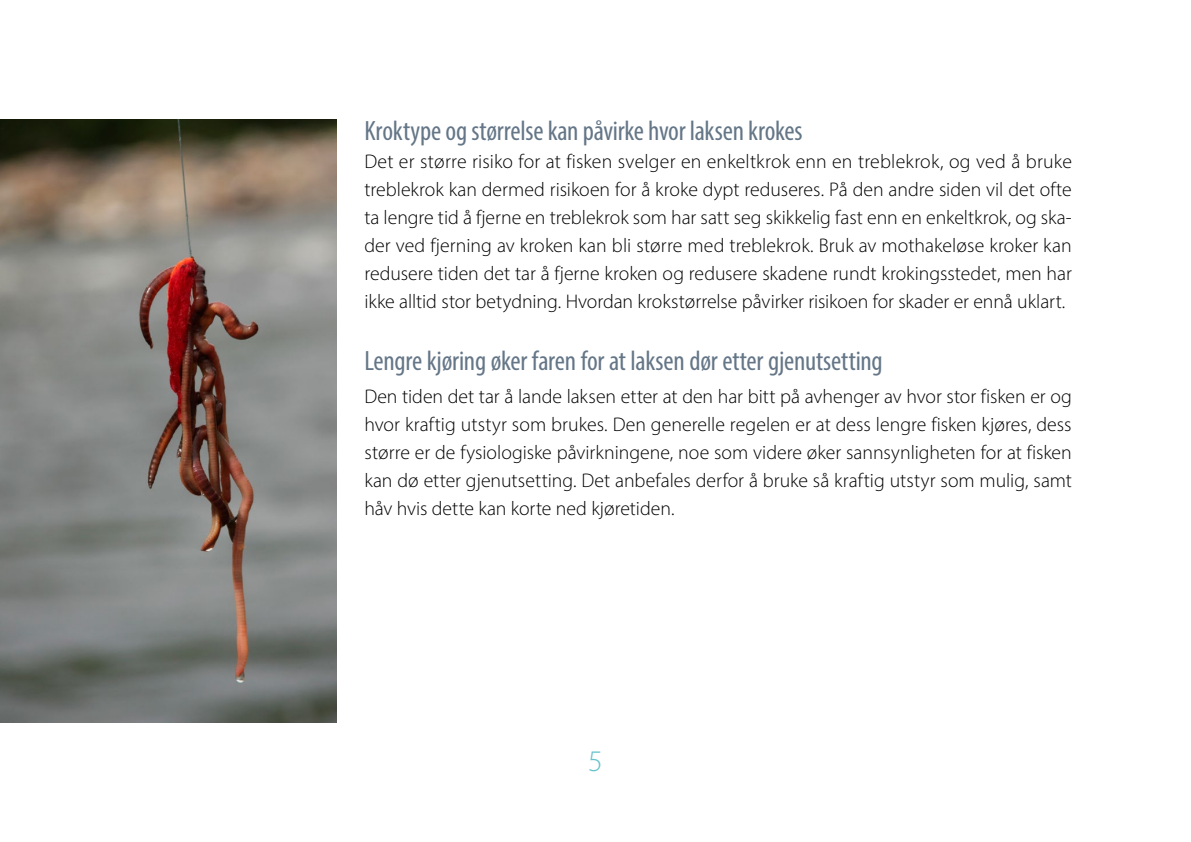
<style>
.page{position:relative;width:1191px;height:842px;background:#fff}
.page>*{position:absolute;margin:0;border:0;box-sizing:border-box;transform-origin:0 0}
.t1{font:300 30px "Myriad Pro";color:#66c3cd}
.overskrift_2_2016{font:condensed 28px "Myriad Pro";letter-spacing:-.01em;color:#647687}
.brødtekst_2016{font:condensed 28px "Myriad Pro";letter-spacing:-.005em;color:#647687}
.brødtekst_2016-2{font:300 19.8px/28px "Myriad Pro";color:#000;text-align:justify}
</style>
<div class="page">
<img style="left:0;top:119px;width:336px;height:604px">
<p class="brødtekst_2016" style="left:364px;top:114px;width:440px">Kroktype og størrelse kan påvirke hvor laksen krokes</p>
<p class="brødtekst_2016-2" style="left:364px;top:147px;width:709px">Det er større risiko for at fisken svelger en enkeltkrok enn en treblekrok, og ved å bruke treblekrok kan dermed risikoen for å kroke dypt reduseres. På den andre siden vil det ofte ta lengre tid å fjerne en treblekrok som har satt seg skikkelig fast enn en enkeltkrok, og ska&shy;der ved fjerning av kroken kan bli større med treblekrok. Bruk av mothakeløse kroker kan redusere tiden det tar å fjerne kroken og redusere skadene rundt krokingsstedet, men har ikke alltid stor betydning. Hvordan krokstørrelse påvirker risikoen for skader er ennå uklart.</p>
<p class="overskrift_2_2016" style="left:364px;top:343px;width:520px">Lengre kjøring øker faren for at laksen dør etter gjenutsetting</p>
<p class="brødtekst_2016-2" style="left:364px;top:383px;width:709px">Den tiden det tar å lande laksen etter at den har bitt på avhenger av hvor stor fisken er og hvor kraftig utstyr som brukes. Den generelle regelen er at dess lengre fisken kjøres, dess større er de fysiologiske påvirkningene, noe som videre øker sannsynligheten for at fisken kan dø etter gjenutsetting. Det anbefales derfor å bruke så kraftig utstyr som mulig, samt håv hvis dette kan korte ned kjøretiden.</p>
<h1 class="t1" style="left:588px;top:743px;width:16px">5</h1>
</div>
